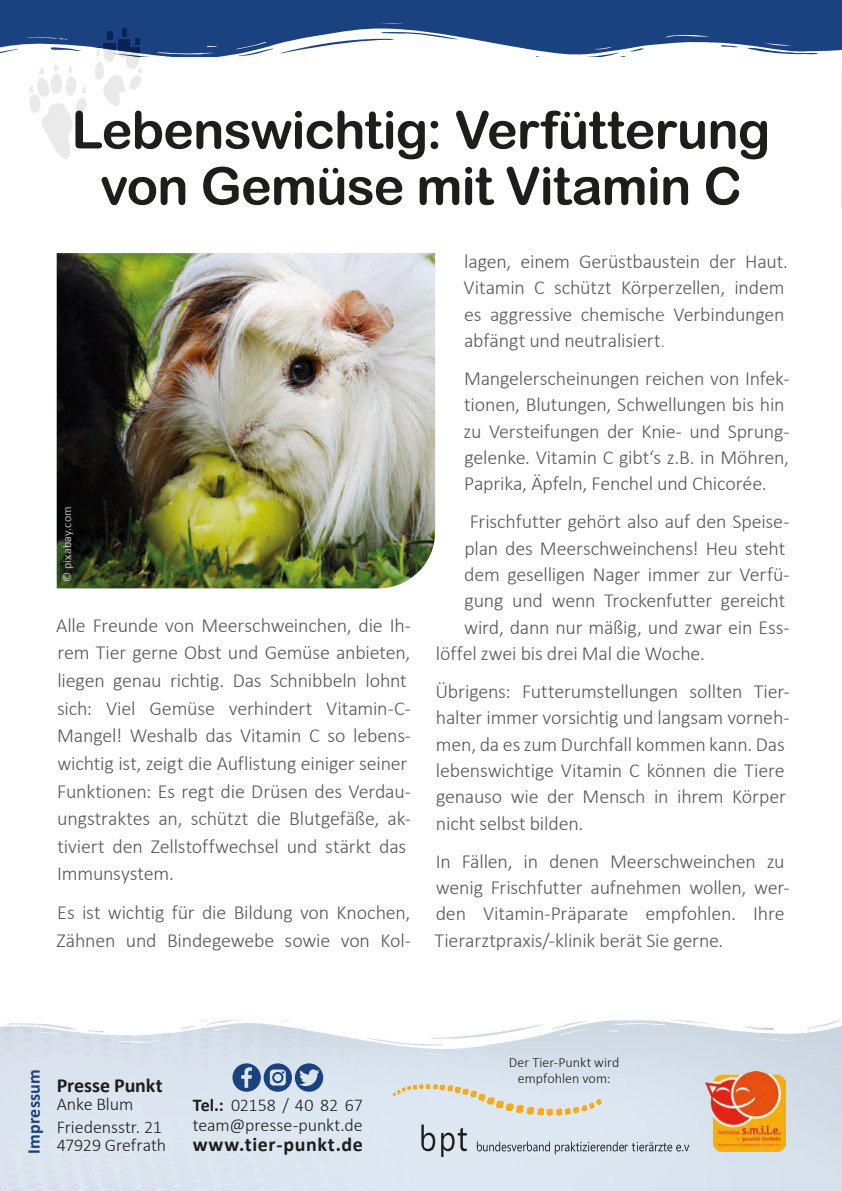
<style>
.page{position:relative;width:842px;height:1191px;background:#fff}
.page>*{position:absolute;margin:0;border:0;box-sizing:border-box;transform-origin:0 0}
.t1{font:52px/56px "Arial Rounded MT Bold";letter-spacing:-.02em;color:#1d1d1b;text-align:center}
.t2{font:300 20px/26.4px "Calibri";letter-spacing:-.01em;color:#575756}
.t3{font:700 20px "Calibri";letter-spacing:.025em;color:#1d1d1b}
.t4{font:700 20px "Calibri";letter-spacing:-.005em;color:#1d1d1b}
.t5{font:300 18px/23.6px "Calibri";letter-spacing:-.005em;color:#1d1d1b}
.t6{font:700 18px "Calibri";letter-spacing:.015em;color:#1a4180}
.t7{font:300 14px/16px "Calibri";letter-spacing:.005em;color:#1d1d1b;text-align:center}
.t8{font:12px "Calibri";letter-spacing:.02em;color:#fff}
.s1{font-weight:700}
</style>
<div class="page">
<div style="left:0;top:1056px;width:842px;height:135px;background:#dbe5ef"></div>
<img style="left:0;top:1019px;width:842px;height:37px">
<svg style="left:232px;top:1063px;width:91px;height:28px;background:#728cb2"></svg>
<img style="left:841px;top:68px;width:1px;height:87px">
<img style="left:841px;top:155px;width:1px;height:53px">
<div style="left:0;top:0;width:842px;height:57px;background:#1a4180"></div>
<img style="left:0;top:23px;width:842px;height:34px">
<img style="left:706px;top:1071px;width:79px;height:80px">
<svg style="left:477px;top:1141px;width:214px;height:13px;background:#b8c1ca"></svg>
<svg style="left:421px;top:1124px;width:14px;height:27px"></svg>
<svg style="left:441px;top:1127px;width:26px;height:30px"></svg>
<svg style="left:392px;top:1083px;width:211px;height:33px;background:#e0dfd7"></svg>
<svg style="left:28px;top:63px;width:58px;height:96px"></svg>
<svg style="left:95px;top:28px;width:47px;height:78px"></svg>
<img style="left:57px;top:253px;width:378px;height:335px">
<h1 class="t1" style="left:72px;top:101px;width:700px">Lebenswichtig: Verfütterung von Gemüse mit Vitamin C</h1>
<p class="t8" style="left:59px;top:582px;width:78px;rotate:-90deg">© pixabay.com</p>
<p class="t2" style="left:56px;top:611px;width:356px;line-height:27.6px">Alle Freunde von Meerschweinchen, die Ih&shy;rem Tier gerne Obst und Gemüse anbieten, liegen genau richtig. Das Schnibbeln lohnt sich: Viel Gemüse verhindert Vitamin-C-Mangel! Weshalb das Vitamin C so lebens&shy;wichtig ist, zeigt die Auflistung einiger seiner Funktionen: Es regt die Drüsen des Verdau&shy;ungstraktes an, schützt die Blutgefäße, ak&shy;tiviert den Zellstoffwechsel und stärkt das Immunsystem.</p>
<p class="t2" style="left:57px;top:898px;width:356px;line-height:27.6px">Es ist wichtig für die Bildung von Knochen,<br>Zähnen und Bindegewebe sowie von Kol-</p>
<p class="t2" style="left:464px;top:248px;width:326px">lagen, einem Gerüstbaustein der Haut.<br>Vitamin C schützt Körperzellen, indem es aggressive chemische Verbindungen abfängt und neutralisiert.</p>
<p class="t2" style="left:464px;top:365px;width:327px">Mangelerscheinungen reichen von Infek&shy;tionen, Blutungen, Schwellungen bis hin zu Versteifungen der Knie- und Sprung&shy;gelenke. Vitamin C gibt‘s z.B. in Möhren, Paprika, Äpfeln, Fenchel und Chicorée.</p>
<p class="t2" style="left:470px;top:508px;width:321px">Frischfutter gehört also auf den Speise-</p>
<p class="t2" style="left:464px;top:534px;width:322px">plan des Meerschweinchens! Heu steht</p>
<p class="t2" style="left:464px;top:561px;width:327px">dem geselligen Nager immer zur Verfü-</p>
<p class="t2" style="left:464px;top:587px;width:322px">gung und wenn Trockenfutter gereicht</p>
<p class="t2" style="left:464px;top:614px;width:327px">wird, dann nur mäßig, und zwar ein Ess-</p>
<p class="t2" style="left:436px;top:640px;width:270px">löffel zwei bis drei Mal die Woche.</p>
<p class="t2" style="left:435px;top:678px;width:355px">Übrigens: Futterumstellungen sollten Tier&shy;halter immer vorsichtig und langsam vorneh&shy;men, da es zum Durchfall kommen kann. Das lebenswichtige Vitamin C können die Tiere genauso wie der Mensch in ihrem Körper nicht selbst bilden.</p>
<p class="t2" style="left:434px;top:847px;width:356px">In Fällen, in denen Meerschweinchen zu wenig Frischfutter aufnehmen wollen, wer&shy;den Vitamin-Präparate empfohlen. Ihre Tierarztpraxis/-klinik berät Sie gerne.</p>
<p class="t6" style="left:21px;top:1154px;width:87px;rotate:-90deg">Impressum</p>
<p class="t4" style="left:57px;top:1070px;width:108px">Presse Punkt</p>
<p class="t5" style="left:57px;top:1091px;width:107px">Anke Blum<br>Friedensstr. 21</p>
<p class="t5" style="left:57px;top:1133px;width:111px">47929 Grefrath</p>
<p class="t5" style="left:193px;top:1095px;width:172px;line-height:20px"><span class="s1">Tel.:</span> 02158 / 40 82 67 team@presse-punkt.de</p>
<p class="t3" style="left:193px;top:1130px;width:172px">www.tier-punkt.de</p>
<p class="t7" style="left:509px;top:1054px;width:112px">Der Tier-Punkt wird empfohlen vom:</p>
</div>
